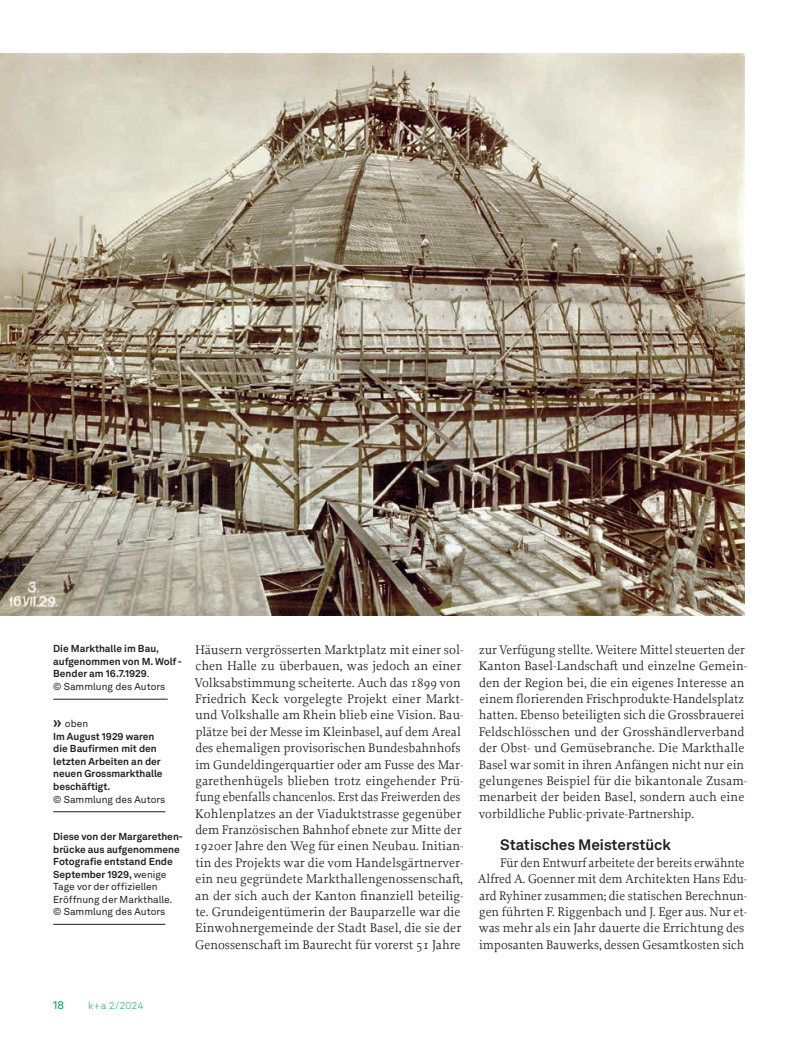
<style>
.page{position:relative;width:798px;height:1046px;background:#fff}
.page>*{position:absolute;margin:0;border:0;box-sizing:border-box;transform-origin:0 0}
.t1{font:700 15px "Akkurat LL";color:#231f20}
.t2{font:13.12px/16.4px "Proforma";color:#231f20}
.t3{font:11.25px "Akkurat LL";color:#00a54f}
.t4{font:700 10px/12.5px "Akkurat LL";color:#231f20}
.t5{font:10px "Akkurat LL";color:#231f20}
.t6{font:300 10px "Akkurat LL";color:#00a54f}
.s1{font-weight:400}
.s2{font-size:15px}
</style>
<div class="page">
<img style="left:0;top:53px;width:744px;height:562px">
<hr style="left:53px;top:698px;width:115px;height:1px;background:#231f20">
<hr style="left:53px;top:811px;width:112px;height:1px;background:#231f20">
<hr style="left:53px;top:923px;width:112px;height:1px;background:#231f20">
<p class="t4" style="left:53px;top:642px;width:130px">Die Markthalle im Bau, aufgenommen von M. Wolf -<br>Bender am 16.7.1929<span class="s1">.<br>© Sammlung des Autors</span></p>
<p class="t4" style="left:53px;top:717px;width:111px"><span class="s2">»</span> <span class="s1">oben<br></span>Im August 1929 waren die Baufirmen mit den letzten Arbeiten an der neuen Grossmarkthalle beschäftigt.</p>
<p class="t5" style="left:53px;top:791px;width:114px">© Sammlung des Autors</p>
<p class="t4" style="left:53px;top:829px;width:129px">Diese von der Margarethen-- brücke aus aufgenommene<br>Fotografie entstand Ende<br>September 1929, <span class="s1">wenige<br>Tage vor der offiziellen<br>Eröffnung der Markthalle. © Sammlung des Autors</span></p>
<p class="t2" style="left:194px;top:641px;width:271px">Häusern vergrösserten Marktplatz mit einer sol&shy;chen Halle zu überbauen, was jedoch an einer Volksabstimmung scheiterte. Auch das 1899 von Friedrich Keck vorgelegte Projekt einer Markt&shy;und Volkshalle am Rhein blieb eine Vision. Bau&shy;plätze bei der Messe im Kleinbasel, auf dem Areal des ehemaligen provisorischen Bundesbahnhofs im Gundeldingerquartier oder am Fusse des Mar&shy;garethenhügels blieben trotz eingehender Prü&shy;fung ebenfalls chancenlos. Erst das Freiwerden des Kohlenplatzes an der Viaduktstrasse gegenüber dem Französischen Bahnhof ebnete zur Mitte der 1920er Jahre den Weg für einen Neubau. Initian&shy;tin des Projekts war die vom Handelsgärtnerver&shy;ein neu gegründete Markthallengenossenschaft, an der sich auch der Kanton finanziell beteilig&shy;te. Grundeigentümerin der Bauparzelle war die Einwohnergemeinde der Stadt Basel, die sie der Genossenschaft im Baurecht für vorerst 51 Jahre</p>
<p class="t2" style="left:478px;top:641px;width:270px">zur Verfügung stellte. Weitere Mittel steuerten der Kanton Basel-Landschaft und einzelne Gemein&shy;den der Region bei, die ein eigenes Interesse an einem florierenden Frischprodukte-Handelsplatz hatten. Ebenso beteiligten sich die Grossbrauerei Feldschlösschen und der Grosshändlerverband der Obst- und Gemüsebranche. Die Markthalle Basel war somit in ihren Anfängen nicht nur ein gelungenes Beispiel für die bikantonale Zusam&shy;menarbeit der beiden Basel, sondern auch eine vorbildliche Public-private-Partnership.</p>
<p class="t1" style="left:500px;top:833px;width:172px">Statisches Meisterstück</p>
<p class="t2" style="left:477px;top:854px;width:271px;text-indent:22px">Für den Entwurf arbeitete der bereits erwähnte Alfred A. Goenner mit dem Architekten Hans Edu&shy;ard Ryhiner zusammen; die statischen Berechnun&shy;gen führten F. Riggenbach und J. Eger aus. Nur et&shy;was mehr als ein Jahr dauerte die Errichtung des imposanten Bauwerks, dessen Gesamtkosten sich</p>
<p class="t3" style="left:53px;top:996px;width:12px">18</p>
<p class="t6" style="left:88px;top:998px;width:57px">k+a 2/2024</p>
</div>
